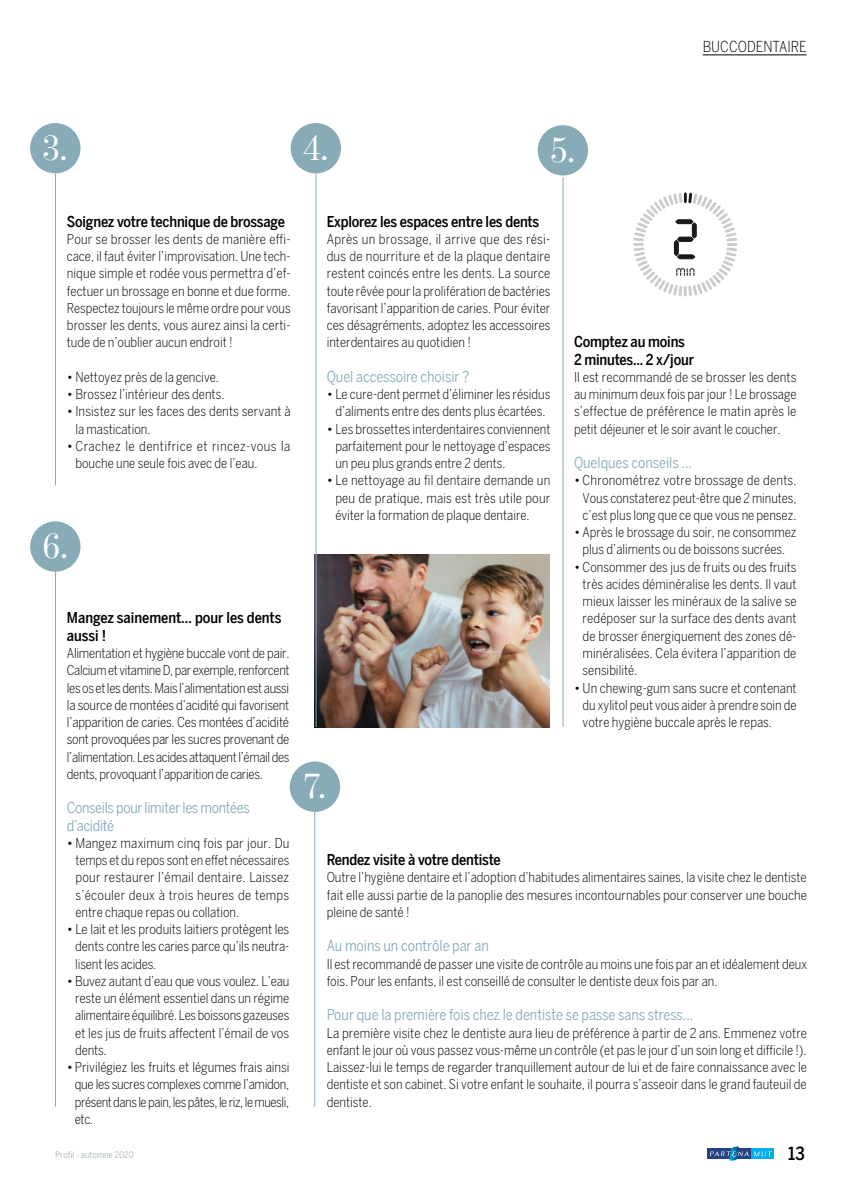
<style>
.page{position:relative;width:864px;height:1191px;background:#fff}
.page>*{position:absolute;margin:0;border:0;box-sizing:border-box;transform-origin:0 0}
.t1{font:37.5px "Benton Mod Disp";color:#fff}
.t2{font:500 condensed 18px "Benton Sans";color:#000}
.t3{font:15px/17.2px "Benton Sans Cond";letter-spacing:-.01em;color:#87abb7}
.t4{font:500 15px/17.2px "Benton Sans Cond";letter-spacing:-.01em;color:#000}
.t5{font:300 condensed 15px "Benton Sans";color:#000}
.t6{font:300 condensed 13.5px/17.2px "Benton Sans";color:#000;text-align:justify}
.t7{font:300 condensed 13.5px/17.2px "Benton Sans";letter-spacing:.025em;color:#000}
.t8{font:condensed 9px "Benton Sans";color:#b5bebe}
</style>
<div class="page">
<div style="left:707px;top:1148px;width:43px;height:10px;background:#274185"></div>
<div style="left:751px;top:1148px;width:22px;height:10px;background:#00aeef"></div>
<svg style="left:709px;top:1146px;width:62px;height:14px"></svg>
<img style="left:316px;top:554px;width:233px;height:173px">
<hr style="left:702px;top:55px;width:104px;height:1px;background:#000">
<div style="left:30px;top:123px;width:50px;height:50px;background:#87abb7;border-radius:50%"></div>
<hr style="left:55px;top:173px;width:1px;height:312px;background:#87abb7">
<hr style="left:55px;top:567px;width:1px;height:539px;background:#87abb7">
<hr style="left:315px;top:173px;width:1px;height:554px;background:#87abb7">
<div style="left:290px;top:123px;width:51px;height:50px;background:#87abb7;border-radius:50%"></div>
<hr style="left:562px;top:177px;width:1px;height:550px;background:#87abb7">
<div style="left:537px;top:125px;width:50px;height:50px;background:#87abb7;border-radius:50%"></div>
<hr style="left:314px;top:805px;width:1px;height:301px;background:#87abb7">
<div style="left:289px;top:761px;width:51px;height:51px;background:#87abb7;border-radius:50%"></div>
<svg style="left:633px;top:192px;width:104px;height:105px"></svg>
<div style="left:30px;top:521px;width:50px;height:50px;background:#87abb7;border-radius:50%"></div>
<h1 class="t1" style="left:43px;top:127px;width:26px">3.</h1>
<h1 class="t1" style="left:303px;top:127px;width:27px">4.</h1>
<h1 class="t1" style="left:550px;top:129px;width:26px">5.</h1>
<p class="t5" style="left:702px;top:38px;width:105px">BUCCODENTAIRE</p>
<p class="t4" style="left:67px;top:212px;width:219px">Soignez votre technique de brossage</p>
<p class="t6" style="left:67px;top:230px;width:225px">Pour se brosser les dents de manière effi&shy;cace, il faut éviter l’improvisation. Une tech&shy;nique simple et rodée vous permettra d’ef&shy;fectuer un brossage en bonne et due forme.<br>Respectez toujours le même ordre pour vous brosser les dents, vous aurez ainsi la certi&shy;tude de n’oublier aucun endroit !</p>
<p class="t6" style="left:67px;top:368px;width:154px">• Nettoyez près de la gencive.</p>
<p class="t6" style="left:67px;top:385px;width:159px">• Brossez l’intérieur des dents.</p>
<p class="t6" style="left:75px;top:403px;width:217px;text-indent:-9px">• Insistez sur les faces des dents servant à la mastication.</p>
<p class="t7" style="left:75px;top:437px;width:216px;text-indent:-9px">• Crachez le dentifrice et rincez-vous la bouche une seule fois avec de l’eau.</p>
<h1 class="t1" style="left:43px;top:525px;width:27px">6.</h1>
<p class="t4" style="left:67px;top:609px;width:216px">Mangez sainement… pour les dents aussi !</p>
<p class="t6" style="left:67px;top:644px;width:224px">Alimentation et hygiène buccale vont de pair.<br>Calcium et vitamine D, par exemple, renforcent les os et les dents. Mais l’alimentation est aussi la source de montées d’acidité qui favorisent l’apparition de caries. Ces montées d’acidité sont provoquées par les sucres provenant de l’alimentation. Les acides attaquent l’émail des dents, provoquant l’apparition de caries.</p>
<p class="t3" style="left:67px;top:799px;width:184px">Conseils pour limiter les montées d’acidité</p>
<p class="t6" style="left:75px;top:834px;width:215px;text-indent:-9px">• Mangez maximum cinq fois par jour. Du temps et du repos sont en effet nécessaires pour restaurer l’émail dentaire. Laissez s’écouler deux à trois heures de temps entre chaque repas ou collation.</p>
<p class="t6" style="left:75px;top:920px;width:215px;text-indent:-8px">• Le lait et les produits laitiers protègent les dents contre les caries parce qu’ils neutra&shy;lisent les acides.</p>
<p class="t6" style="left:75px;top:972px;width:216px;text-indent:-8px">• Buvez autant d’eau que vous voulez. L’eau reste un élément essentiel dans un régime alimentaire équilibré. Les boissons gazeuses et les jus de fruits affectent l’émail de vos dents.</p>
<p class="t6" style="left:75px;top:1058px;width:216px;text-indent:-8px">• Privilégiez les fruits et légumes frais ainsi que les sucres complexes comme l’amidon, présent dans le pain, les pâtes, le riz, le muesli, etc.</p>
<p class="t4" style="left:326px;top:212px;width:214px">Explorez les espaces entre les dents</p>
<p class="t6" style="left:326px;top:230px;width:225px">Après un brossage, il arrive que des rési&shy;dus de nourriture et de la plaque dentaire restent coincés entre les dents. La source toute rêvée pour la prolifération de bactéries favorisant l’apparition de caries. Pour éviter ces désagréments, adoptez les accessoires interdentaires au quotidien !</p>
<p class="t3" style="left:326px;top:368px;width:144px">Quel accessoire choisir ?</p>
<p class="t6" style="left:326px;top:385px;width:225px;text-align:center">• Le cure-dent permet d’éliminer les résidus d’aliments entre des dents plus écartées.</p>
<p class="t6" style="left:335px;top:420px;width:217px;text-indent:-9px">• Les brossettes interdentaires conviennent parfaitement pour le nettoyage d’espaces un peu plus grands entre 2 dents.</p>
<p class="t6" style="left:335px;top:472px;width:216px;text-indent:-9px">• Le nettoyage au fil dentaire demande un peu de pratique, mais est très utile pour éviter la formation de plaque dentaire.</p>
<h1 class="t1" style="left:303px;top:765px;width:24px">7.</h1>
<p class="t4" style="left:574px;top:333px;width:121px">Comptez au moins<br>2 minutes... 2 x/jour</p>
<p class="t6" style="left:574px;top:368px;width:224px">Il est recommandé de se brosser les dents au minimum deux fois par jour ! Le brossage s’effectue de préférence le matin après le petit déjeuner et le soir avant le coucher.</p>
<p class="t3" style="left:574px;top:454px;width:119px">Quelques conseils ...</p>
<p class="t6" style="left:582px;top:472px;width:215px;text-indent:-9px">• Chronométrez votre brossage de dents.<br>Vous constaterez peut-être que 2 minutes, c’est plus long que ce que vous ne pensez.</p>
<p class="t6" style="left:574px;top:523px;width:224px;text-align:center">• Après le brossage du soir, ne consommez plus d’aliments ou de boissons sucrées.</p>
<p class="t6" style="left:582px;top:558px;width:215px;text-indent:-9px">• Consommer des jus de fruits ou des fruits très acides déminéralise les dents. Il vaut mieux laisser les minéraux de la salive se redéposer sur la surface des dents avant de brosser énergiquement des zones dé&shy;minéralisées. Cela évitera l’apparition de sensibilité.</p>
<p class="t6" style="left:582px;top:679px;width:215px;text-indent:-9px">• Un chewing-gum sans sucre et contenant du xylitol peut vous aider à prendre soin de votre hygiène buccale après le repas.</p>
<p class="t4" style="left:326px;top:851px;width:175px">Rendez visite à votre dentiste</p>
<p class="t6" style="left:326px;top:868px;width:481px">Outre l’hygiène dentaire et l’adoption d’habitudes alimentaires saines, la visite chez le dentiste fait elle aussi partie de la panoplie des mesures incontournables pour conserver une bouche pleine de santé !</p>
<p class="t3" style="left:326px;top:937px;width:163px">Au moins un contrôle par an</p>
<p class="t6" style="left:326px;top:955px;width:481px">Il est recommandé de passer une visite de contrôle au moins une fois par an et idéalement deux fois. Pour les enfants, il est conseillé de consulter le dentiste deux fois par an.</p>
<p class="t3" style="left:326px;top:1006px;width:368px">Pour que la première fois chez le dentiste se passe sans stress...</p>
<p class="t6" style="left:326px;top:1024px;width:482px">La première visite chez le dentiste aura lieu de préférence à partir de 2 ans. Emmenez votre enfant le jour où vous passez vous-même un contrôle (et pas le jour d’un soin long et difficile !).<br>Laissez-lui le temps de regarder tranquillement autour de lui et de faire connaissance avec le dentiste et son cabinet. Si votre enfant le souhaite, il pourra s’asseoir dans le grand fauteuil de dentiste.</p>
<p class="t8" style="left:55px;top:1149px;width:80px">Profil - automne 2020</p>
<h2 class="t2" style="left:787px;top:1142px;width:18px">13</h2>
</div>
